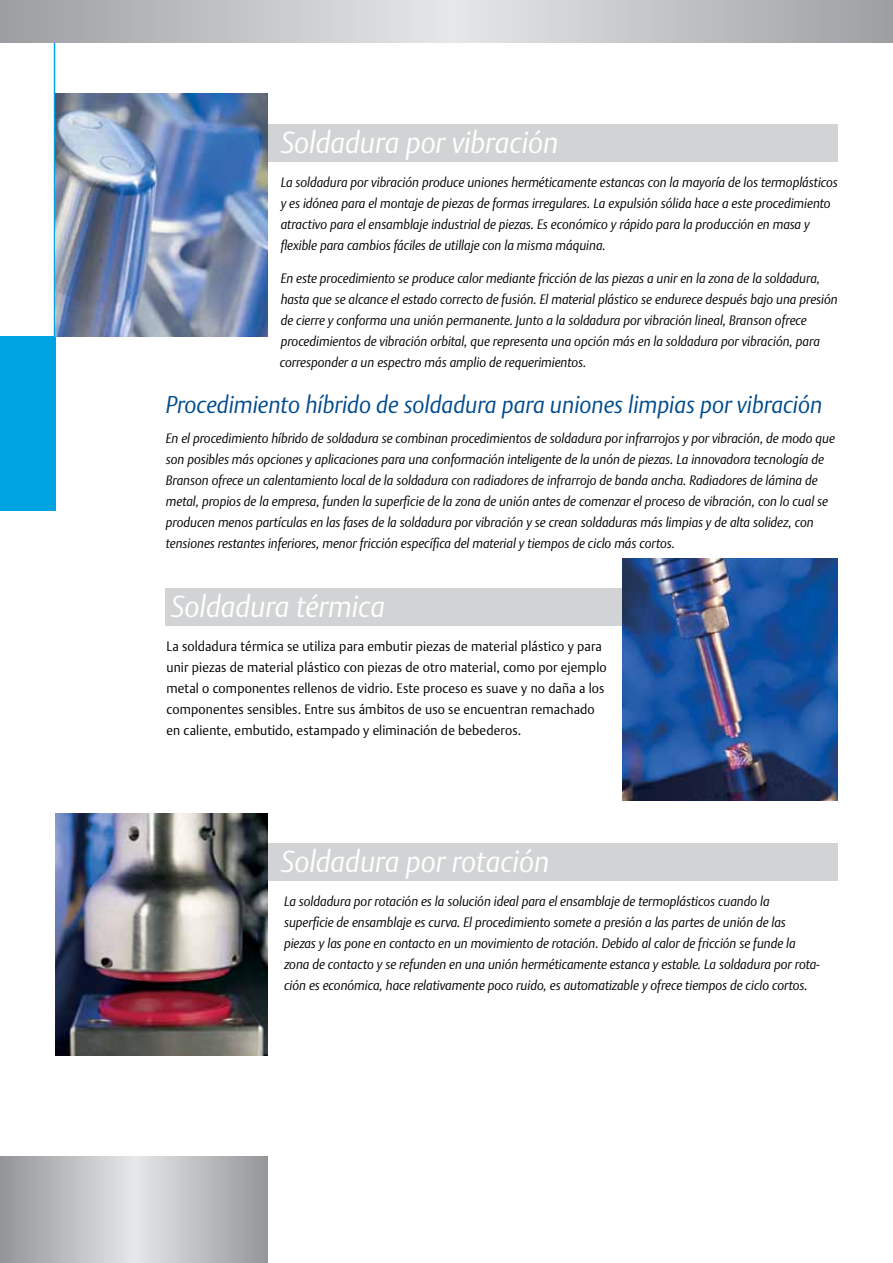
<style>
.page{position:relative;width:893px;height:1263px;background:#fff}
.page>*{position:absolute;margin:0;border:0;box-sizing:border-box;transform-origin:0 0}
.t1{font:italic 300 30px "DTL Argo TOT";color:#fff;scale:.95 1}
.t2{font:italic 300 24px "DTL Argo TOT";color:#004b8d;scale:.95 1}
.t3{font:italic 300 13.5px/21px "DTL Argo TOT";color:#000;scale:.95 1}
.t4{font:300 13.5px/21px "DTL Argo TOT";letter-spacing:.01em;color:#000;scale:.95 1}
</style>
<div class="page">
<svg style="left:0;top:1157px;width:267px;height:106px;background:#bcbec0"></svg>
<div style="left:0;top:336px;width:55px;height:175px;background:#00a4e3"></div>
<hr style="left:54px;top:43px;width:1px;height:468px;background:#00a4e3">
<div style="left:259px;top:124px;width:579px;height:38px;background:#d1d3d4"></div>
<img style="left:55px;top:94px;width:212px;height:242px">
<div style="left:244px;top:843px;width:594px;height:38px;background:#d1d3d4"></div>
<img style="left:55px;top:813px;width:212px;height:243px">
<div style="left:166px;top:588px;width:570px;height:38px;background:#d1d3d4"></div>
<img style="left:622px;top:558px;width:216px;height:243px">
<svg style="left:0;top:0;width:893px;height:43px;background:#c0c2c4"></svg>
<h1 class="t1" style="left:281px;top:124px;width:294px">Soldadura por vibración</h1>
<p class="t3" style="left:281px;top:171px;width:588px">La soldadura por vibración produce uniones herméticamente estancas con la mayoría de los termoplásticos y es idónea para el montaje de piezas de formas irregulares. La expulsión sólida hace a este procedimiento atractivo para el ensamblaje industrial de piezas. Es económico y rápido para la producción en masa y flexible para cambios fáciles de utillaje con la misma máquina.</p>
<p class="t3" style="left:280px;top:268px;width:589px">En este procedimiento se produce calor mediante fricción de las piezas a unir en la zona de la soldadura, hasta que se alcance el estado correcto de fusión. El material plástico se endurece después bajo una presión de cierre y conforma una unión permanente. Junto a la soldadura por vibración lineal, Branson ofrece procedimientos de vibración orbital, que representa una opción más en la soldadura por vibración, para corresponder a un espectro más amplio de requerimientos.</p>
<h2 class="t2" style="left:166px;top:390px;width:692px">Procedimiento híbrido de soldadura para uniones limpias por vibración</h2>
<p class="t3" style="left:166px;top:427px;width:706px">En el procedimiento híbrido de soldadura se combinan procedimientos de soldadura por infrarrojos y por vibración, de modo que son posibles más opciones y aplicaciones para una conformación inteligente de la unón de piezas. La innovadora tecnología de Branson ofrece un calentamiento local de la soldadura con radiadores de infrarrojo de banda ancha. Radiadores de lámina de metal, propios de la empresa, funden la superficie de la zona de unión antes de comenzar el proceso de vibración, con lo cual se producen menos partículas en las fases de la soldadura por vibración y se crean soldaduras más limpias y de alta solidez, con tensiones restantes inferiores, menor fricción específica del material y tiempos de ciclo más cortos.</p>
<h1 class="t1" style="left:171px;top:589px;width:227px">Soldadura térmica</h1>
<p class="t4" style="left:166px;top:636px;width:465px">La soldadura térmica se utiliza para embutir piezas de material plástico y para unir piezas de material plástico con piezas de otro material, como por ejemplo metal o componentes rellenos de vidrio. Este proceso es suave y no daña a los componentes sensibles. Entre sus ámbitos de uso se encuentran remachado en caliente, embutido, estampado y eliminación de bebederos.</p>
<h1 class="t1" style="left:281px;top:843px;width:284px">Soldadura por rotación</h1>
<p class="t3" style="left:284px;top:891px;width:565px">La soldadura por rotación es la solución ideal para el ensamblaje de termoplásticos cuando la superficie de ensamblaje es curva. El procedimiento somete a presión a las partes de unión de las piezas y las pone en contacto en un movimiento de rotación. Debido al calor de fricción se funde la zona de contacto y se refunden en una unión herméticamente estanca y estable. La soldadura por rota&shy;ción es económica, hace relativamente poco ruido, es automatizable y ofrece tiempos de ciclo cortos.</p>
</div>
